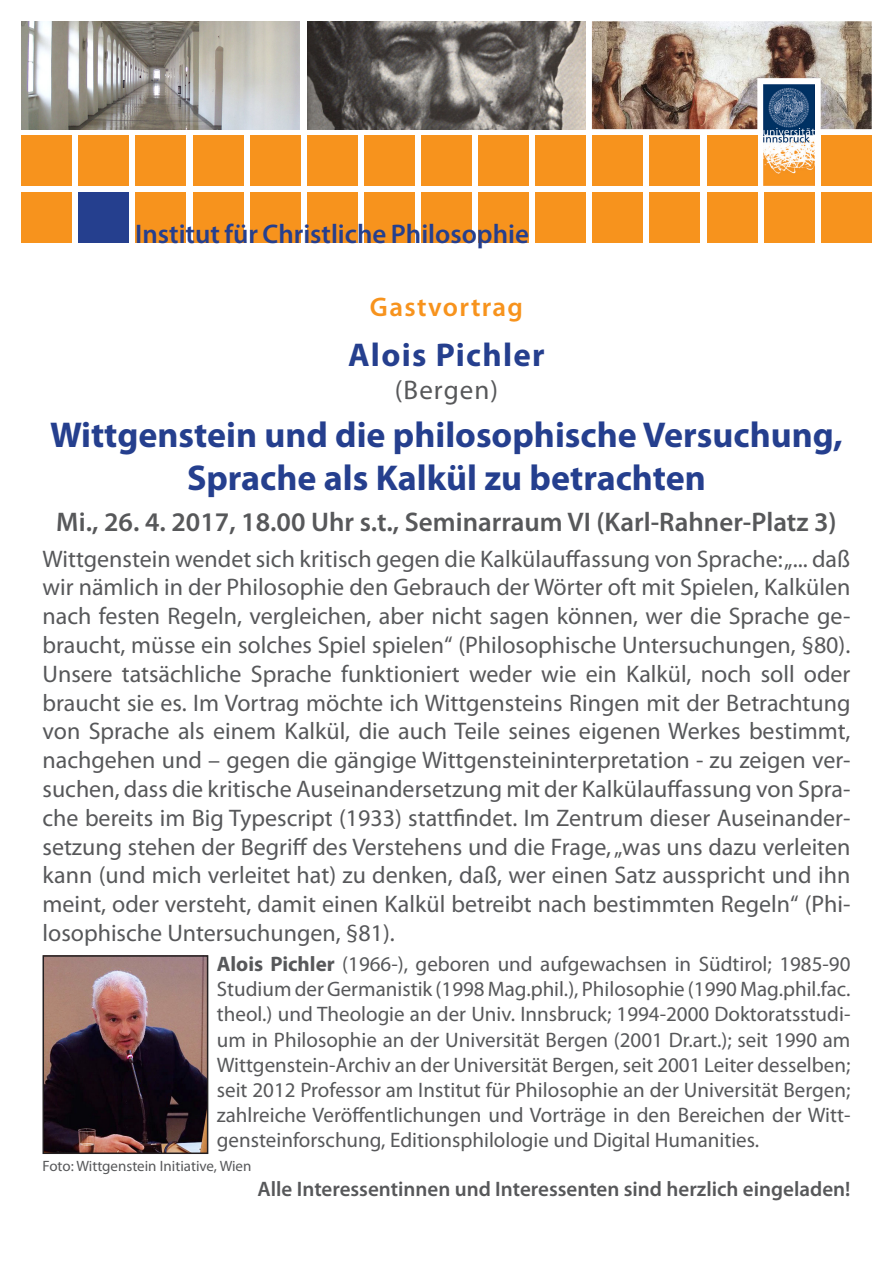
<style>
.page{position:relative;width:893px;height:1263px;background:#fff}
.page>*{position:absolute;margin:0;border:0;box-sizing:border-box;transform-origin:0 0}
.t1{font:700 36px/43.2px "Myriad Pro";color:#253f8e;text-align:center}
.t2{font:700 33px "Myriad Pro";letter-spacing:.04em;color:#253f8e}
.Ort{font:600 27px "Myriad Pro";color:#57585a}
.t3{font:600 27px "Myriad Pro";color:#253f8e}
.t4{font:600 27px "Myriad Pro";letter-spacing:.05em;color:#f7931d}
.t5{font:27px "Myriad Pro";letter-spacing:.04em;color:#57585a}
.t6{font:24px/28.8px "Myriad Pro";color:#57585a;text-align:justify}
.t7{font:21px/25.2px "Myriad Pro";color:#57585a;text-align:justify}
.Interessenten{font:600 21px "Myriad Pro";color:#57585a}
.Absatzformat_1{font:15px "Myriad Pro";color:#57585a}
.s1{font-weight:700}
</style>
<div class="page">
<div style="left:21px;top:135px;width:51px;height:51px;background:#f7931d"></div>
<div style="left:78px;top:135px;width:51px;height:51px;background:#f7931d"></div>
<div style="left:21px;top:192px;width:51px;height:51px;background:#f7931d"></div>
<div style="left:78px;top:192px;width:51px;height:51px;background:#253f8e"></div>
<div style="left:135px;top:192px;width:51px;height:51px;background:#f7931d"></div>
<div style="left:193px;top:192px;width:50px;height:51px;background:#f7931d"></div>
<div style="left:250px;top:192px;width:50px;height:51px;background:#f7931d"></div>
<div style="left:307px;top:192px;width:51px;height:51px;background:#f7931d"></div>
<div style="left:364px;top:192px;width:51px;height:51px;background:#f7931d"></div>
<div style="left:421px;top:192px;width:51px;height:51px;background:#f7931d"></div>
<div style="left:478px;top:192px;width:51px;height:51px;background:#f7931d"></div>
<div style="left:535px;top:192px;width:51px;height:51px;background:#f7931d"></div>
<div style="left:592px;top:192px;width:51px;height:51px;background:#f7931d"></div>
<div style="left:650px;top:192px;width:50px;height:51px;background:#f7931d"></div>
<div style="left:707px;top:192px;width:50px;height:51px;background:#f7931d"></div>
<div style="left:764px;top:192px;width:51px;height:51px;background:#f7931d"></div>
<div style="left:821px;top:192px;width:51px;height:51px;background:#f7931d"></div>
<div style="left:135px;top:135px;width:51px;height:51px;background:#f7931d"></div>
<div style="left:193px;top:135px;width:50px;height:51px;background:#f7931d"></div>
<div style="left:250px;top:135px;width:50px;height:51px;background:#f7931d"></div>
<div style="left:307px;top:135px;width:51px;height:51px;background:#f7931d"></div>
<div style="left:364px;top:135px;width:51px;height:51px;background:#f7931d"></div>
<div style="left:421px;top:135px;width:51px;height:51px;background:#f7931d"></div>
<div style="left:478px;top:135px;width:51px;height:51px;background:#f7931d"></div>
<div style="left:535px;top:135px;width:51px;height:51px;background:#f7931d"></div>
<div style="left:592px;top:135px;width:51px;height:51px;background:#f7931d"></div>
<div style="left:650px;top:135px;width:50px;height:51px;background:#f7931d"></div>
<div style="left:707px;top:135px;width:50px;height:51px;background:#f7931d"></div>
<div style="left:821px;top:135px;width:51px;height:51px;background:#f7931d"></div>
<img style="left:763px;top:129px;width:51px;height:57px">
<img style="left:21px;top:21px;width:278px;height:108px">
<img style="left:307px;top:21px;width:278px;height:108px">
<img style="left:592px;top:21px;width:280px;height:108px">
<img style="left:46px;top:958px;width:159px;height:193px">
<div style="left:43px;top:955px;width:165px;height:199px;border:2px solid #231f20"></div>
<p class="t3" style="left:135px;top:217px;width:395px">Institut für Christliche Philosophie</p>
<p class="t4" style="left:370px;top:289px;width:155px">Gastvortrag</p>
<p class="t2" style="left:348px;top:334px;width:198px">Alois Pichler</p>
<p class="t5" style="left:395px;top:373px;width:105px">(Bergen)</p>
<p class="t1" style="left:50px;top:412px;width:794px">Wittgenstein und die philosophische Versuchung,<br>Sprache als Kalkül zu betrachten</p>
<p class="Ort" style="left:56px;top:505px;width:782px">Mi., 26. 4. 2017, 18.00 Uhr s.t., Seminarraum VI (Karl-Rahner-Platz 3)</p>
<p class="t6" style="left:43px;top:544px;width:809px">Wittgenstein wendet sich kritisch gegen die Kalkülauffassung von Sprache: „... daß wir nämlich in der Philosophie den Gebrauch der Wörter oft mit Spielen, Kalkülen nach festen Regeln, vergleichen, aber nicht sagen können, wer die Sprache ge&shy;braucht, müsse ein solches Spiel spielen“ (Philosophische Untersuchungen, §80).<br>Unsere tatsächliche Sprache funktioniert weder wie ein Kalkül, noch soll oder braucht sie es. Im Vortrag möchte ich Wittgensteins Ringen mit der Betrachtung von Sprache als einem Kalkül, die auch Teile seines eigenen Werkes bestimmt, nachgehen und – gegen die gängige Wittgensteininterpretation - zu zeigen ver&shy;suchen, dass die kritische Auseinandersetzung mit der Kalkülauffassung von Spra&shy;che bereits im Big Typescript (1933) stattfindet. Im Zentrum dieser Auseinander&shy;setzung stehen der Begriff des Verstehens und die Frage, „was uns dazu verleiten kann (und mich verleitet hat) zu denken, daß, wer einen Satz ausspricht und ihn meint, oder versteht, damit einen Kalkül betreibt nach bestimmten Regeln“ (Phi&shy;losophische Untersuchungen, §81).</p>
<p class="t7" style="left:217px;top:951px;width:635px"><span class="s1">Alois Pichler</span> (1966-), geboren und aufgewachsen in Südtirol; 1985-90<br>Studium der Germanistik (1998 Mag.phil.), Philosophie (1990 Mag.phil.fac. theol.) und Theologie an der Univ. Innsbruck; 1994-2000 Doktoratsstudi&shy;um in Philosophie an der Universität Bergen (2001 Dr.art.); seit 1990 am Wittgenstein-Archiv an der Universität Bergen, seit 2001 Leiter desselben; seit 2012 Professor am Institut für Philosophie an der Universität Bergen; zahlreiche Veröffentlichungen und Vorträge in den Bereichen der Witt&shy;gensteinforschung, Editionsphilologie und Digital Humanities.</p>
<p class="Absatzformat_1" style="left:43px;top:1157px;width:210px">Foto: Wittgenstein Initiative, Wien</p>
<p class="Interessenten" style="left:258px;top:1175px;width:594px">Alle Interessentinnen und Interessenten sind herzlich eingeladen!</p>
</div>
